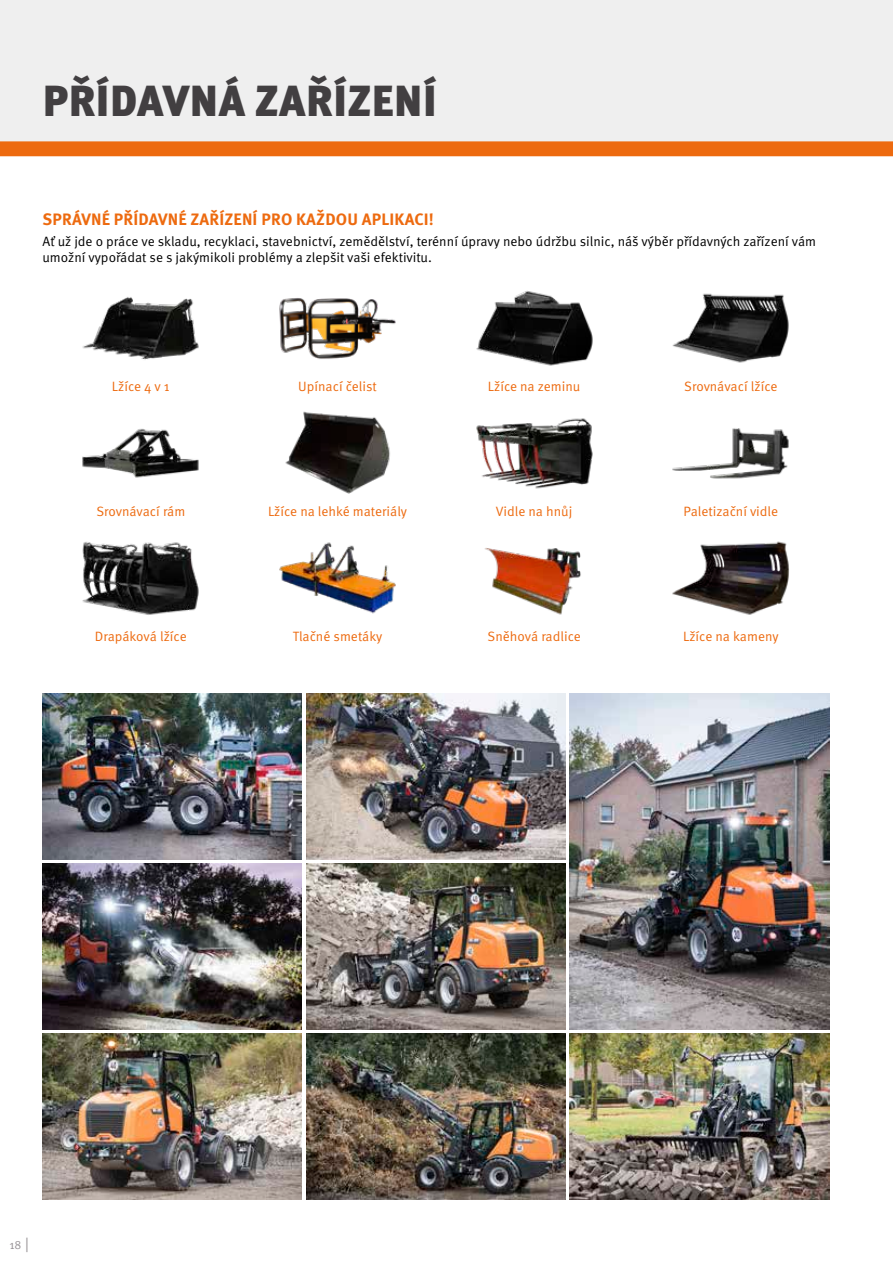
<style>
.page{position:relative;width:893px;height:1263px;background:#fff}
.page>*{position:absolute;margin:0;border:0;box-sizing:border-box;transform-origin:0 0}
.t1{font:900 43.5px "Meta Pro";letter-spacing:.01em;color:#423f41}
.t2{font:700 16.5px "Meta Pro";letter-spacing:.01em;color:#ed6a0f}
.t3{font:13.5px/16.5px "Meta Pro Norm";color:#000}
.t4{font:13.5px "Meta Pro Norm";color:#ed6a0f}
.t5{font:12px "Meta Pro Norm";color:#979296}
.s1{font-size:15px}
</style>
<div class="page">
<div style="left:0;top:0;width:893px;height:141px;background:#efefef"></div>
<div style="left:0;top:141px;width:893px;height:15px;background:#ed6a0f"></div>
<img style="left:43px;top:1033px;width:259px;height:166px">
<img style="left:570px;top:1033px;width:259px;height:166px">
<img style="left:306px;top:1033px;width:260px;height:166px">
<img style="left:43px;top:863px;width:259px;height:166px">
<img style="left:306px;top:863px;width:260px;height:166px">
<img style="left:43px;top:693px;width:259px;height:166px">
<img style="left:570px;top:693px;width:259px;height:336px">
<img style="left:306px;top:693px;width:260px;height:166px">
<img style="left:82px;top:297px;width:117px;height:63px">
<img style="left:279px;top:298px;width:117px;height:61px">
<img style="left:476px;top:291px;width:117px;height:75px">
<img style="left:672px;top:293px;width:117px;height:70px">
<img style="left:82px;top:428px;width:117px;height:50px">
<img style="left:285px;top:411px;width:105px;height:83px">
<img style="left:476px;top:418px;width:117px;height:71px">
<img style="left:672px;top:428px;width:117px;height:51px">
<img style="left:82px;top:541px;width:117px;height:74px">
<img style="left:279px;top:542px;width:117px;height:72px">
<img style="left:484px;top:548px;width:97px;height:67px">
<img style="left:672px;top:541px;width:117px;height:74px">
<h1 class="t1" style="left:43px;top:67px;width:395px">PŘÍDAVNÁ ZAŘÍZENÍ</h1>
<p class="t2" style="left:43px;top:206px;width:393px">SPRÁVNÉ PŘÍDAVNÉ ZAŘÍZENÍ PRO KAŽDOU APLIKACI!</p>
<p class="t3" style="left:43px;top:232px;width:775px">Ať už jde o práce ve skladu, recyklaci, stavebnictví, zemědělství, terénní úpravy nebo údržbu silnic, náš výběr přídavných zařízení vám umožní vypořádat se s jakýmikoli problémy a zlepšit vaši efektivitu.</p>
<p class="t4" style="left:112px;top:376px;width:59px">Lžíce 4 v 1</p>
<p class="t4" style="left:298px;top:376px;width:80px">Upínací čelist</p>
<p class="t4" style="left:488px;top:376px;width:94px">Lžíce na zeminu</p>
<p class="t4" style="left:684px;top:376px;width:95px">Srovnávací lžíce</p>
<p class="t4" style="left:96px;top:501px;width:90px">Srovnávací rám</p>
<p class="t4" style="left:268px;top:501px;width:141px">Lžíce na lehké materiály</p>
<p class="t4" style="left:496px;top:501px;width:78px">Vidle na hnůj</p>
<p class="t4" style="left:683px;top:501px;width:96px">Paletizační vidle</p>
<p class="t4" style="left:95px;top:626px;width:93px">Drapáková lžíce</p>
<p class="t4" style="left:293px;top:626px;width:91px">Tlačné smetáky</p>
<p class="t4" style="left:488px;top:626px;width:95px">Sněhová radlice</p>
<p class="t4" style="left:683px;top:626px;width:97px">Lžíce na kameny</p>
<p class="t5" style="left:9px;top:1235px;width:21px">18 <span class="s1">|</span></p>
</div>
